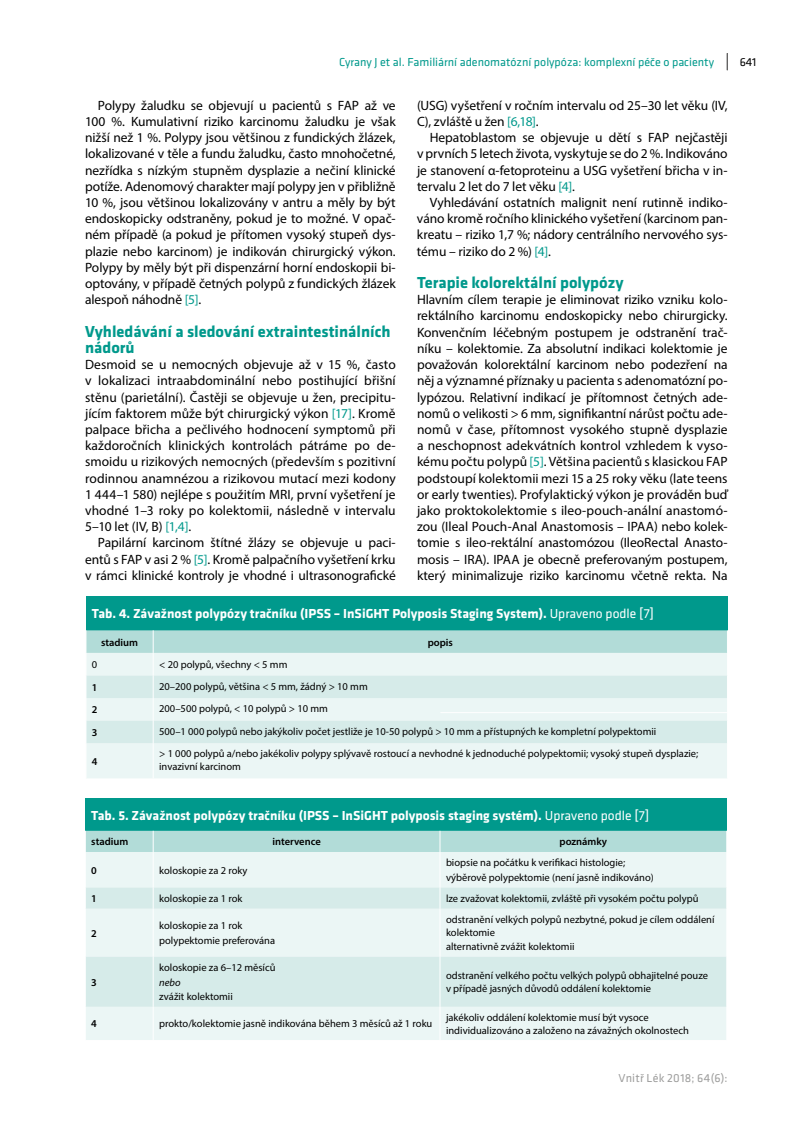
<style>
.page{position:relative;width:800px;height:1140px;background:#fff}
.page>*{position:absolute;margin:0;border:0;box-sizing:border-box;transform-origin:0 0}
.t1{font:700 16.5px/16.2px "Klavika";color:#00998c}
.t2{font:13.5px/16.2px "Myriad Pro";letter-spacing:-.005em;color:#000;text-align:justify}
.t3{font:700 13.5px "Klavika";color:#fff}
.t4{font:12px "Klavika";color:#00998c}
.t5{font:12px "Klavika";letter-spacing:.02em;color:#9d9d9c}
.t6{font:12px "Klavika";color:#000}
.t7{font:10.5px/12.6px "Myriad Pro";color:#000}
.t8{font:600 10.5px "Myriad Pro";color:#000}
.t9{font:italic 10.5px "Myriad Pro";color:#000}
.s1{color:#00998c}
.s2{font-weight:400}
</style>
<div class="page">
<svg style="left:726px;top:53px;width:1px;height:17px"></svg>
<div style="left:86px;top:596px;width:641px;height:34px;background:#00998c"></div>
<div style="left:87px;top:743px;width:640px;height:35px;background:#ebf6f5"></div>
<svg style="left:86px;top:630px;width:642px;height:113px;background:#d6ecea"></svg>
<hr style="left:153px;top:743px;width:1px;height:35px;background:#fff">
<div style="left:85px;top:798px;width:641px;height:32px;background:#00998c"></div>
<div style="left:86px;top:852px;width:640px;height:188px;background:#ebf6f5"></div>
<svg style="left:86px;top:887px;width:640px;height:119px;background:#deefed"></svg>
<div style="left:85px;top:830px;width:642px;height:22px;background:#b2dcd8"></div>
<hr style="left:153px;top:852px;width:1px;height:35px;background:#fff">
<hr style="left:439px;top:852px;width:1px;height:35px;background:#fff">
<svg style="left:153px;top:887px;width:1px;height:21px"></svg>
<svg style="left:439px;top:887px;width:1px;height:21px"></svg>
<svg style="left:726px;top:887px;width:1px;height:21px"></svg>
<hr style="left:153px;top:908px;width:1px;height:48px;background:#fff">
<hr style="left:439px;top:908px;width:1px;height:48px;background:#fff">
<hr style="left:153px;top:956px;width:1px;height:50px;background:#fff">
<hr style="left:439px;top:956px;width:1px;height:50px;background:#fff">
<hr style="left:153px;top:1006px;width:1px;height:34px;background:#fff">
<hr style="left:439px;top:1006px;width:1px;height:34px;background:#fff">
<hr style="left:440px;top:712px;width:287px;height:1px;background:#fff">
<p class="t4" style="left:339px;top:54px;width:376px">Cyrany J et al. Familiární adenomatózní polypóza: komplexní péče o pacienty</p>
<p class="t6" style="left:739px;top:54px;width:18px">641</p>
<p class="t2" style="left:85px;top:97px;width:312px;text-indent:13px">Polypy žaludku se objevují u pacientů s FAP až ve 100 %. Kumulativní riziko karcinomu žaludku je však nižší než 1 %. Polypy jsou většinou z fundických žlázek, lokalizované v těle a fundu žaludku, často mnohočetné, nezřídka s nízkým stupněm dysplazie a nečiní klinické potíže. Adenomový charakter mají polypy jen v přibližně 10 %, jsou většinou lokalizovány v antru a měly by být endoskopicky odstraněny, pokud je to možné. V opač&shy;ném případě (a pokud je přítomen vysoký stupeň dys&shy;plazie nebo karcinom) je indikován chirurgický výkon.<br>Polypy by měly být při dispenzární horní endoskopii bi&shy;optovány, v případě četných polypů z fundických žlázek alespoň náhodně <span class="s1">[5]</span>.</p>
<p class="t1" style="left:85px;top:322px;width:307px">Vyhledávání a sledování extraintestinálních nádorů</p>
<p class="t2" style="left:85px;top:356px;width:312px">Desmoid se u nemocných objevuje až v 15 %, často v lokalizaci intraabdominální nebo postihující břišní stěnu (parietální). Častěji se objevuje u žen, precipitu&shy;jícím faktorem může být chirurgický výkon <span class="s1">[17]</span>. Kromě palpace břicha a pečlivého hodnocení symptomů při každoročních klinických kontrolách pátráme po de&shy;smoidu u rizikových nemocných (především s pozitivní rodinnou anamnézou a rizikovou mutací mezi kodony 1 444–1 580) nejlépe s použitím MRI, první vyšetření je vhodné 1–3 roky po kolektomii, následně v intervalu 5–10 let (IV, B) <span class="s1">[1,4]</span>.</p>
<p class="t2" style="left:85px;top:534px;width:312px;text-indent:13px">Papilární karcinom štítné žlázy se objevuje u paci&shy;entů s FAP v asi 2 % <span class="s1">[5]</span>. Kromě palpačního vyšetření krku v rámci klinické kontroly je vhodné i ultrasonografické</p>
<p class="t2" style="left:417px;top:97px;width:312px">(USG) vyšetření v ročním intervalu od 25–30 let věku (IV,<br>C), zvláště u žen <span class="s1">[6,18]</span>.</p>
<p class="t2" style="left:417px;top:129px;width:312px;text-indent:13px">Hepatoblastom se objevuje u dětí s FAP nejčastěji v prvních 5 letech života, vyskytuje se do 2 %. Indikováno je stanovení α-fetoproteinu a USG vyšetření břicha v in&shy;tervalu 2 let do 7 let věku <span class="s1">[4]</span>.</p>
<p class="t2" style="left:417px;top:194px;width:312px;text-indent:13px">Vyhledávání ostatních malignit není rutinně indiko&shy;váno kromě ročního klinického vyšetření (karcinom pan&shy;kreatu – riziko 1,7 %; nádory centrálního nervového sys&shy;tému – riziko do 2 %) <span class="s1">[4]</span>.</p>
<p class="t1" style="left:417px;top:274px;width:208px">Terapie kolorektální polypózy</p>
<p class="t2" style="left:417px;top:291px;width:312px">Hlavním cílem terapie je eliminovat riziko vzniku kolo&shy;rektálního karcinomu endoskopicky nebo chirurgicky.<br>Konvenčním léčebným postupem je odstranění trač&shy;níku – kolektomie. Za absolutní indikaci kolektomie je považován kolorektální karcinom nebo podezření na něj a významné příznaky u pacienta s adenomatózní po&shy;lypózou. Relativní indikací je přítomnost četných ade&shy;nomů o velikosti &gt; 6 mm, signifikantní nárůst počtu ade&shy;nomů v čase, přítomnost vysokého stupně dysplazie a neschopnost adekvátních kontrol vzhledem k vyso&shy;kému počtu polypů <span class="s1">[5]</span>. Většina pacientů s klasickou FAP podstoupí kolektomii mezi 15 a 25 roky věku (late teens or early twenties). Profylaktický výkon je prováděn buď jako proktokolektomie s ileo-pouch-anální anastomó&shy;zou (Ileal Pouch-Anal Anastomosis – IPAA) nebo kolek&shy;tomie s ileo-rektální anastomózou (IleoRectal Anasto&shy;mosis – IRA). IPAA je obecně preferovaným postupem, který minimalizuje riziko karcinomu včetně rekta. Na</p>
<p class="t3" style="left:92px;top:604px;width:563px">Tab. 4. Závažnost polypózy tračníku (IPSS – InSiGHT Polyposis Staging System). <span class="s2">Upraveno podle [7]</span></p>
<p class="t8" style="left:101px;top:635px;width:39px">stadium</p>
<p class="t8" style="left:427px;top:635px;width:27px">popis</p>
<p class="t7" style="left:92px;top:658px;width:7px">0</p>
<p class="t7" style="left:159px;top:658px;width:130px">&lt; 20 polypů, všechny &lt; 5 mm</p>
<p class="t8" style="left:92px;top:680px;width:7px">1</p>
<p class="t7" style="left:159px;top:679px;width:210px">20–200 polypů, většina &lt; 5 mm, žádný &gt; 10 mm</p>
<p class="t8" style="left:92px;top:703px;width:7px">2</p>
<p class="t7" style="left:159px;top:702px;width:170px">200–500 polypů, &lt; 10 polypů &gt; 10 mm</p>
<p class="t8" style="left:92px;top:725px;width:7px">3</p>
<p class="t7" style="left:159px;top:725px;width:498px">500–1 000 polypů nebo jakýkoliv počet jestliže je 10-50 polypů &gt; 10 mm a přístupných ke kompletní polypektomii</p>
<p class="t8" style="left:92px;top:754px;width:7px">4</p>
<p class="t7" style="left:159px;top:747px;width:540px">&gt; 1 000 polypů a/nebo jakékoliv polypy splývavě rostoucí a nevhodné k jednoduché polypektomii; vysoký stupeň dysplazie; invazivní karcinom</p>
<p class="t3" style="left:91px;top:805px;width:559px">Tab. 5. Závažnost polypózy tračníku (IPSS – InSiGHT polyposis staging systém). <span class="s2">Upraveno podle [7]</span></p>
<p class="t8" style="left:91px;top:835px;width:39px">stadium</p>
<p class="t8" style="left:272px;top:835px;width:50px">intervence</p>
<p class="t8" style="left:559px;top:835px;width:49px">poznámky</p>
<p class="t8" style="left:91px;top:863px;width:7px">0</p>
<p class="t7" style="left:159px;top:863px;width:90px">koloskopie za 2 roky</p>
<p class="t7" style="left:446px;top:855px;width:209px;line-height:14.7px">biopsie na počátku k verifikaci histologie; výběrově polypektomie (není jasně indikováno)</p>
<p class="t8" style="left:91px;top:891px;width:7px">1</p>
<p class="t7" style="left:159px;top:892px;width:85px">koloskopie za 1 rok</p>
<p class="t7" style="left:446px;top:892px;width:254px">lze zvažovat kolektomii, zvláště při vysokém počtu polypů</p>
<p class="t8" style="left:91px;top:926px;width:7px">2</p>
<p class="t7" style="left:159px;top:918px;width:117px;line-height:14.7px">koloskopie za 1 rok polypektomie preferována</p>
<p class="t7" style="left:446px;top:913px;width:270px">odstranění velkých polypů nezbytné, pokud je cílem oddálení kolektomie</p>
<p class="t7" style="left:446px;top:940px;width:130px">alternativně zvážit kolektomii</p>
<p class="t8" style="left:91px;top:975px;width:7px">3</p>
<p class="t7" style="left:159px;top:961px;width:118px">koloskopie za 6–12 měsíců</p>
<p class="t9" style="left:159px;top:975px;width:23px">nebo</p>
<p class="t7" style="left:159px;top:990px;width:75px">zvážit kolektomii</p>
<p class="t7" style="left:446px;top:969px;width:263px">odstranění velkého počtu velkých polypů obhajitelné pouze v případě jasných důvodů oddálení kolektomie</p>
<p class="t8" style="left:91px;top:1017px;width:7px">4</p>
<p class="t7" style="left:159px;top:1017px;width:275px">prokto/kolektomie jasně indikována během 3 měsíců až 1 roku</p>
<p class="t7" style="left:446px;top:1011px;width:244px">jakékoliv oddálení kolektomie musí být vysoce individualizováno a založeno na závažných okolnostech</p>
<p class="t5" style="left:618px;top:1070px;width:110px">Vnitř Lék 2018; 64(6):</p>
</div>
